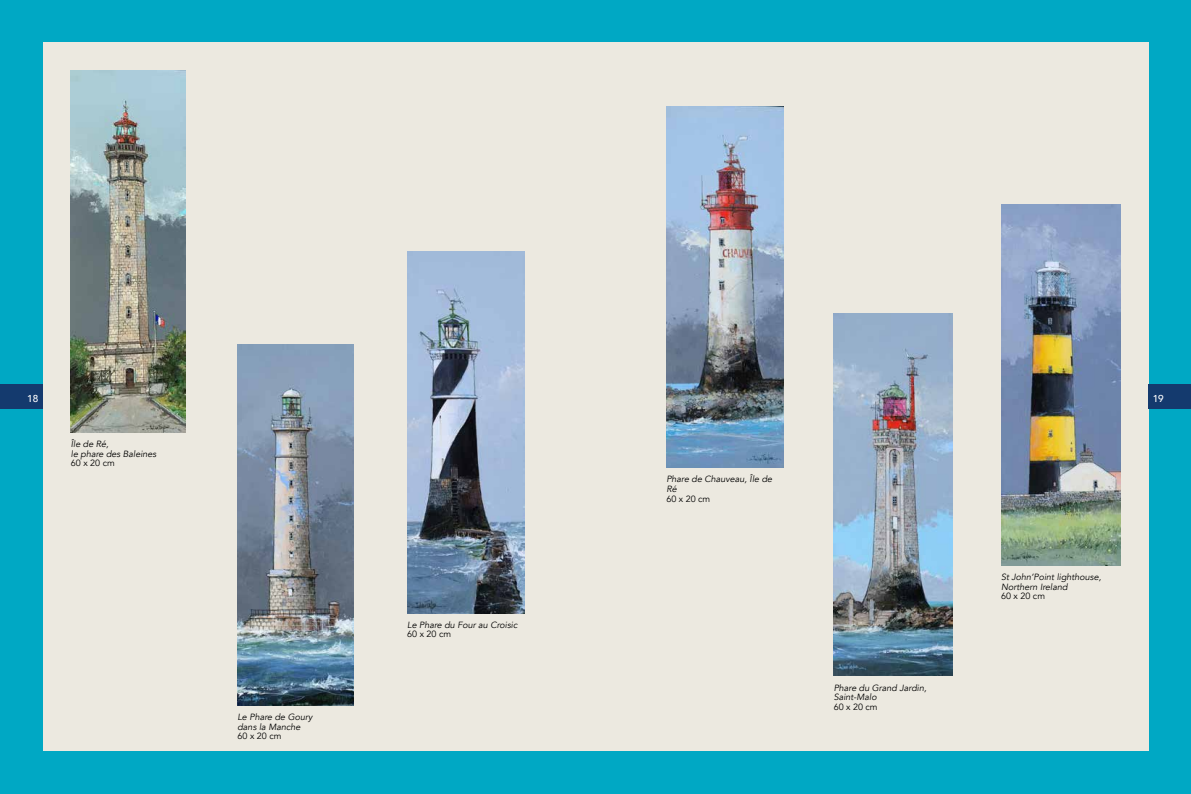
<style>
.page{position:relative;width:1191px;height:794px;background:#00a8c4}
.page>*{position:absolute;margin:0;border:0;box-sizing:border-box;transform-origin:0 0}
.t1{font:500 10px "Avenir";color:#fff}
.t2{font:italic 9px/9.5px "Avenir";color:#000}
.t3{font:9px "Avenir";color:#000}
</style>
<div class="page">
<div style="left:43px;top:43px;width:1105px;height:708px;background:#ece9e0"></div>
<img style="left:71px;top:71px;width:115px;height:361px">
<img style="left:237px;top:344px;width:117px;height:361px">
<img style="left:407px;top:252px;width:117px;height:361px">
<img style="left:666px;top:106px;width:117px;height:362px">
<img style="left:1001px;top:204px;width:119px;height:362px">
<img style="left:833px;top:313px;width:119px;height:363px">
<div style="left:1148px;top:385px;width:43px;height:24px;background:#143a6e"></div>
<div style="left:0;top:385px;width:43px;height:24px;background:#143a6e"></div>
<p class="t1" style="left:27px;top:390px;width:13px">18</p>
<p class="t1" style="left:1152px;top:390px;width:13px">19</p>
<p class="t2" style="left:71px;top:439px;width:87px">Île de Ré,<br>le phare des Baleines</p>
<p class="t3" style="left:71px;top:457px;width:45px">60 x 20 cm</p>
<p class="t2" style="left:237px;top:712px;width:76px">Le Phare de Goury dans la Manche</p>
<p class="t3" style="left:237px;top:731px;width:45px">60 x 20 cm</p>
<p class="t2" style="left:407px;top:620px;width:112px">Le Phare du Four au Croisic</p>
<p class="t3" style="left:407px;top:629px;width:45px">60 x 20 cm</p>
<p class="t2" style="left:666px;top:475px;width:107px">Phare de Chauveau, Île de<br>Ré</p>
<p class="t3" style="left:666px;top:493px;width:45px">60 x 20 cm</p>
<p class="t2" style="left:833px;top:683px;width:94px">Phare du Grand Jardin,<br>Saint-Malo</p>
<p class="t3" style="left:833px;top:701px;width:45px">60 x 20 cm</p>
<p class="t2" style="left:1001px;top:573px;width:102px">St John’Point lighthouse,<br>Northern Ireland</p>
<p class="t3" style="left:1001px;top:591px;width:45px">60 x 20 cm</p>
</div>
